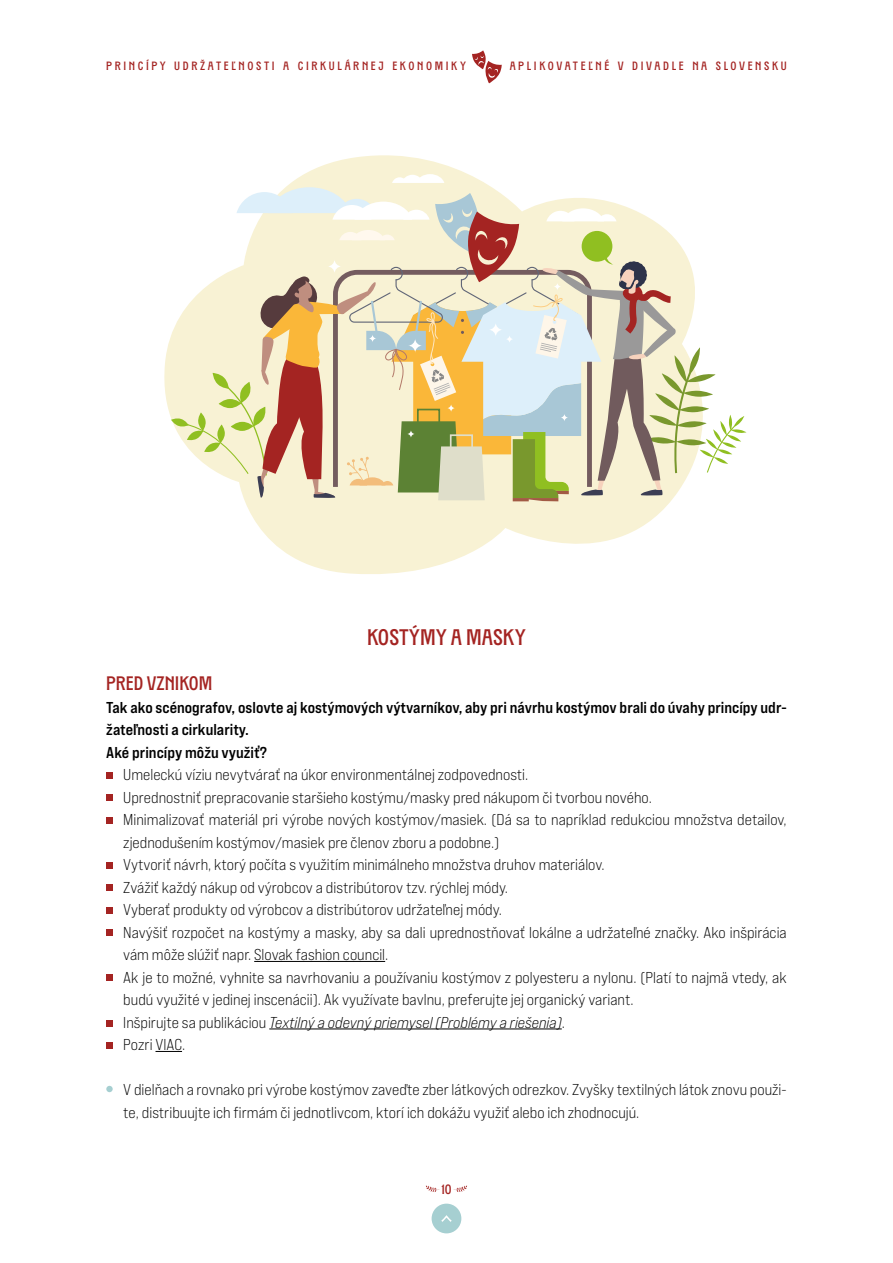
<style>
.page{position:relative;width:893px;height:1263px;background:#fff}
.page>*{position:absolute;margin:0;border:0;box-sizing:border-box;transform-origin:0 0}
.t1{font:22.5px "TXC Pearl";color:#a42422}
.t2{font:19.5px "TXC Pearl";color:#a42422}
.t3{font:15.75px/22.5px "Bebas Neue Pro Exp Bk";color:#000}
.t4{font:15.75px/22.5px "Bebas Neue Pro Exp Bd";color:#000}
.t5{font:15.75px "Bebas Neue Pro Exp Bk It";color:#000}
.t6{font:13.5px "TXC Pearl";color:#a42422}
.t7{font:12px "TXC Pearl";letter-spacing:.22em;color:#a42422}
.s1{font-family:"Bebas Neue Pro Exp Bk"}
</style>
<div class="page">
<svg style="left:472px;top:50px;width:30px;height:33px"></svg>
<div style="left:432px;top:1203px;width:29px;height:30px;background:#a6cfd1;border-radius:50%"></div>
<svg style="left:441px;top:1215px;width:11px;height:7px"></svg>
<svg style="left:454px;top:1185px;width:13px;height:7px"></svg>
<svg style="left:426px;top:1185px;width:13px;height:7px"></svg>
<hr style="left:254px;top:961px;width:131px;height:1px;background:#000">
<hr style="left:269px;top:1029px;width:293px;height:1px;background:#000">
<svg style="left:155px;top:1051px;width:27px;height:1px"></svg>
<div style="left:106px;top:772px;width:7px;height:7px;background:#a42422"></div>
<div style="left:106px;top:795px;width:7px;height:6px;background:#a42422"></div>
<div style="left:106px;top:817px;width:7px;height:7px;background:#a42422"></div>
<div style="left:106px;top:862px;width:7px;height:7px;background:#a42422"></div>
<div style="left:106px;top:885px;width:7px;height:6px;background:#a42422"></div>
<div style="left:106px;top:907px;width:7px;height:7px;background:#a42422"></div>
<div style="left:106px;top:930px;width:7px;height:6px;background:#a42422"></div>
<div style="left:106px;top:975px;width:7px;height:6px;background:#a42422"></div>
<div style="left:106px;top:1020px;width:7px;height:6px;background:#a42422"></div>
<div style="left:106px;top:1042px;width:7px;height:7px;background:#a42422"></div>
<div style="left:106px;top:1086px;width:7px;height:6px;background:#a6cfd1;border-radius:50%"></div>
<svg style="left:164px;top:337px;width:507px;height:237px;fill:#f8f2d4"></svg>
<svg style="left:171px;top:155px;width:575px;height:346px"></svg>
<p class="t7" style="left:106px;top:59px;width:361px">PRINCÍPY UDRŽATEĽNOSTI A CIRKULÁRNEJ EKONOMIKY</p>
<p class="t7" style="left:510px;top:59px;width:278px">APLIKOVATEĽNÉ V DIVADLE NA SLOVENSKU</p>
<h1 class="t1" style="left:367px;top:625px;width:96px">KOSTÝMY AMASKY</h1>
<p class="t2" style="left:106px;top:672px;width:10px">PRED</p>
<p class="t2" style="left:147px;top:672px;width:11px">VZNIKOM</p>
<p class="t4" style="left:106px;top:696px;width:682px">Tak ako scénografov, oslovte aj kostýmových výtvarníkov, aby pri návrhu kostýmov brali do úvahy princípy udr&shy;žateľnosti a cirkularity.<br>Aké princípy môžu využiť?</p>
<p class="t3" style="left:123px;top:763px;width:665px">Umeleckú víziu nevytvárať na úkor environmentálnej zodpovednosti.<br>Uprednostniť prepracovanie staršieho kostýmu/masky pred nákupom či tvorbou nového.<br>Minimalizovať materiál pri výrobe nových kostýmov/masiek. (Dá sa to napríklad redukciou množstva detailov, zjednodušením kostýmov/masiek pre členov zboru a podobne.)<br>Vytvoriť návrh, ktorý počíta s využitím minimálneho množstva druhov materiálov.<br>Zvážiť každý nákup od výrobcov a distribútorov tzv. rýchlej módy.<br>Vyberať produkty od výrobcov a distribútorov udržateľnej módy.<br>Navýšiť rozpočet na kostýmy a masky, aby sa dali uprednostňovať lokálne a udržateľné značky. Ako inšpirácia vám môže slúžiť napr. Slovak fashion council.<br>Ak je to možné, vyhnite sa navrhovaniu a používaniu kostýmov z polyesteru a nylonu. (Platí to najmä vtedy, ak budú využité v jedinej inscenácii). Ak využívate bavlnu, preferujte jej organický variant.</p>
<p class="t5" style="left:123px;top:1013px;width:443px"><span class="s1">Inšpirujte sa publikáciou</span> Textilný a odevný priemysel (Problémy a riešenia)<span class="s1">.</span></p>
<p class="t3" style="left:123px;top:1033px;width:63px">Pozri VIAC.</p>
<p class="t3" style="left:123px;top:1078px;width:665px">V dielňach a rovnako pri výrobe kostýmov zaveďte zber látkových odrezkov. Zvyšky textilných látok znovu použi&shy;te, distribuujte ich firmám či jednotlivcom, ktorí ich dokážu využiť alebo ich zhodnocujú.</p>
<p class="t6" style="left:441px;top:1182px;width:12px">10</p>
</div>
